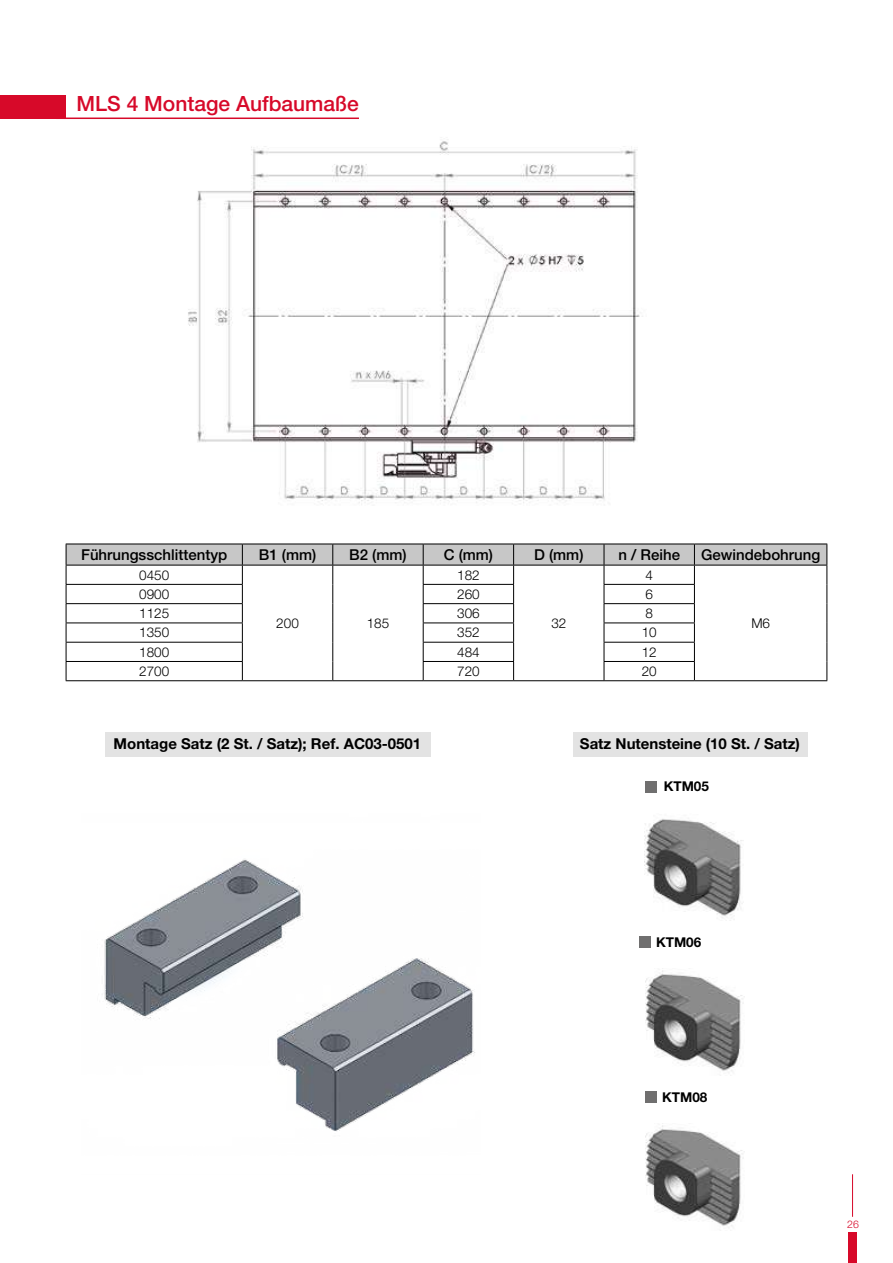
<style>
.page{position:relative;width:893px;height:1263px;background:#fff}
.page>*{position:absolute;margin:0;border:0;box-sizing:border-box;transform-origin:0 0}
.t1{font:500 21px "Helvetica Neue LT Pro";color:#d70929}
.t2{font:500 15px "Helvetica Neue LT Pro";color:#000}
.t3{font:700 15px "Helvetica Neue LT Pro";color:#000}
.t4{font:300 13.5px "Helvetica Neue LT Pro";color:#000}
.t5{font:700 13.5px "Helvetica Neue LT Pro";color:#000}
.t6{font:300 10.5px "Helvetica Neue LT Pro";color:#d70929}
</style>
<div class="page">
<div style="left:848px;top:1232px;width:8px;height:31px;background:#d70929"></div>
<hr style="left:852px;top:1174px;width:1px;height:43px;background:#d70929">
<hr style="left:423px;top:680px;width:91px;height:1px;background:#000">
<hr style="left:604px;top:680px;width:90px;height:1px;background:#000">
<hr style="left:242px;top:680px;width:91px;height:1px;background:#000">
<hr style="left:514px;top:680px;width:90px;height:1px;background:#000">
<hr style="left:333px;top:680px;width:90px;height:1px;background:#000">
<hr style="left:694px;top:680px;width:133px;height:1px;background:#000">
<hr style="left:66px;top:680px;width:176px;height:1px;background:#000">
<svg style="left:66px;top:544px;width:761px;height:136px"></svg>
<hr style="left:66px;top:565px;width:176px;height:1px;background:#000">
<div style="left:645px;top:781px;width:12px;height:11px;background:#706f6f"></div>
<div style="left:639px;top:936px;width:12px;height:12px;background:#706f6f"></div>
<div style="left:645px;top:1091px;width:11px;height:12px;background:#706f6f"></div>
<img style="left:645px;top:819px;width:98px;height:102px">
<img style="left:646px;top:970px;width:99px;height:103px">
<img style="left:646px;top:1123px;width:99px;height:105px">
<img style="left:104px;top:859px;width:371px;height:272px">
<img style="left:188px;top:141px;width:455px;height:364px">
<hr style="left:56px;top:118px;width:303px;height:1px;background:#d70929">
<div style="left:573px;top:732px;width:234px;height:25px;background:#e3e3e3"></div>
<div style="left:105px;top:732px;width:325px;height:25px;background:#e3e3e3"></div>
<div style="left:0;top:96px;width:65px;height:23px;background:#d70929"></div>
<h1 class="t1" style="left:77px;top:91px;width:284px">MLS 4 Montage Aufbaumaße</h1>
<p class="t2" style="left:81px;top:546px;width:148px">Führungsschlittentyp</p>
<p class="t2" style="left:259px;top:546px;width:59px">B1 (mm)</p>
<p class="t2" style="left:349px;top:546px;width:59px">B2 (mm)</p>
<p class="t2" style="left:444px;top:546px;width:51px">C (mm)</p>
<p class="t2" style="left:534px;top:546px;width:51px">D (mm)</p>
<p class="t2" style="left:618px;top:546px;width:63px">n / Reihe</p>
<p class="t2" style="left:701px;top:546px;width:121px">Gewindebohrung</p>
<p class="t4" style="left:139px;top:566px;width:32px">0450</p>
<p class="t4" style="left:276px;top:615px;width:24px">200</p>
<p class="t4" style="left:367px;top:615px;width:24px">185</p>
<p class="t4" style="left:457px;top:566px;width:24px">182</p>
<p class="t4" style="left:645px;top:566px;width:9px">4</p>
<p class="t4" style="left:139px;top:586px;width:32px">0900</p>
<p class="t4" style="left:457px;top:586px;width:24px">260</p>
<p class="t4" style="left:645px;top:586px;width:9px">6</p>
<p class="t4" style="left:139px;top:605px;width:32px">1125</p>
<p class="t4" style="left:457px;top:605px;width:24px">306</p>
<p class="t4" style="left:645px;top:605px;width:9px">8</p>
<p class="t4" style="left:139px;top:624px;width:32px">1350</p>
<p class="t4" style="left:457px;top:624px;width:24px">352</p>
<p class="t4" style="left:642px;top:624px;width:17px">10</p>
<p class="t4" style="left:139px;top:644px;width:32px">1800</p>
<p class="t4" style="left:457px;top:644px;width:24px">484</p>
<p class="t4" style="left:642px;top:644px;width:17px">12</p>
<p class="t4" style="left:139px;top:663px;width:32px">2700</p>
<p class="t4" style="left:457px;top:663px;width:24px">720</p>
<p class="t4" style="left:642px;top:663px;width:17px">20</p>
<p class="t4" style="left:751px;top:615px;width:20px">M6</p>
<p class="t4" style="left:551px;top:615px;width:17px">32</p>
<p class="t3" style="left:114px;top:734px;width:309px">Montage Satz (2 St. / Satz); Ref. AC03-0501</p>
<p class="t3" style="left:580px;top:734px;width:222px">Satz Nutensteine (10 St. / Satz)</p>
<p class="t5" style="left:664px;top:778px;width:47px">KTM05</p>
<p class="t5" style="left:656px;top:934px;width:47px">KTM06</p>
<p class="t5" style="left:662px;top:1089px;width:47px">KTM08</p>
<p class="t6" style="left:847px;top:1218px;width:13px">26</p>
</div>
